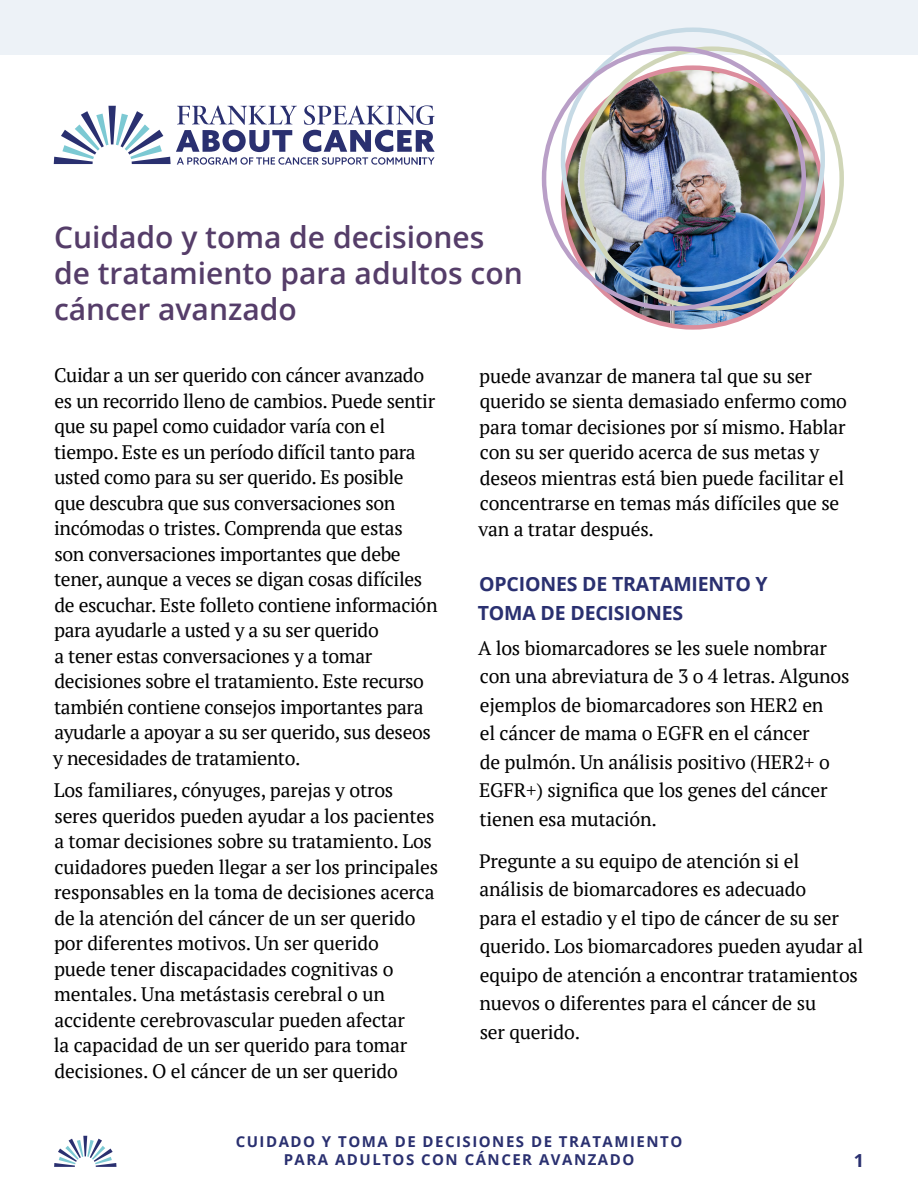
<style>
.page{position:relative;width:918px;height:1188px;background:#fff}
.page>*{position:absolute;margin:0;border:0;box-sizing:border-box;transform-origin:0 0}
.t1{font:600 30px/36px "Open Sans";color:#553d69}
.t2{font:19.5px/25.5px "PT Serif";letter-spacing:-.01em;color:#000}
.t3{font:700 19.5px/28.5px "Open Sans";letter-spacing:-.01em;color:#2a3070}
.t4{font:700 18px "Open Sans";color:#2a3070}
.t5{font:700 15px/18px "Open Sans";letter-spacing:.1em;color:#2a3070;text-align:center}
</style>
<div class="page">
<svg style="left:54px;top:1136px;width:62px;height:31px"></svg>
<svg style="left:54px;top:105px;width:381px;height:60px"></svg>
<div style="left:0;top:0;width:918px;height:54px;background:#edf2f7"></div>
<img style="left:563px;top:68px;width:260px;height:259px;border-radius:130px">
<h1 class="t1" style="left:54px;top:218px;width:470px">Cuidado y toma de decisiones de tratamiento para adultos con cáncer avanzado</h1>
<p class="t2" style="left:53px;top:363px;width:386px">Cuidar a un ser querido con cáncer avanzado es un recorrido lleno de cambios. Puede sentir que su papel como cuidador varía con el tiempo. Este es un período difícil tanto para usted como para su ser querido. Es posible que descubra que sus conversaciones son incómodas o tristes. Comprenda que estas<br>son conversaciones importantes que debe tener, aunque a veces se digan cosas difíciles de escuchar. Este folleto contiene información para ayudarle a usted y a su ser querido<br>a tener estas conversaciones y a tomar decisiones sobre el tratamiento. Este recurso también contiene consejos importantes para ayudarle a apoyar a su ser querido, sus deseos y necesidades de tratamiento.</p>
<p class="t2" style="left:54px;top:777px;width:386px">Los familiares, cónyuges, parejas y otros seres queridos pueden ayudar a los pacientes a tomar decisiones sobre su tratamiento. Los cuidadores pueden llegar a ser los principales responsables en la toma de decisiones acerca de la atención del cáncer de un ser querido por diferentes motivos. Un ser querido<br>puede tener discapacidades cognitivas o mentales. Una metástasis cerebral o un accidente cerebrovascular pueden afectar<br>la capacidad de un ser querido para tomar decisiones. O el cáncer de un ser querido</p>
<p class="t2" style="left:478px;top:363px;width:370px">puede avanzar de manera tal que su ser querido se sienta demasiado enfermo como para tomar decisiones por sí mismo. Hablar con su ser querido acerca de sus metas y deseos mientras está bien puede facilitar el concentrarse en temas más difíciles que se van a tratar después.</p>
<p class="t3" style="left:478px;top:569px;width:291px">OPCIONES DE TRATAMIENTO Y<br>TOMA DE DECISIONES</p>
<p class="t2" style="left:478px;top:633px;width:373px;line-height:28.5px">A los biomarcadores se les suele nombrar con una abreviatura de 3 o 4 letras. Algunos ejemplos de biomarcadores son HER2 en<br>el cáncer de mama o EGFR en el cáncer<br>de pulmón. Un análisis positivo (HER2+ o EGFR+) significa que los genes del cáncer tienen esa mutación.</p>
<p class="t2" style="left:479px;top:847px;width:386px;line-height:28.5px">Pregunte a su equipo de atención si el análisis de biomarcadores es adecuado<br>para el estadio y el tipo de cáncer de su ser querido. Los biomarcadores pueden ayudar al equipo de atención a encontrar tratamientos nuevos o diferentes para el cáncer de su<br>ser querido.</p>
<p class="t5" style="left:236px;top:1132px;width:448px">CUIDADO Y TOMA DE DECISIONES DE TRATAMIENTO<br>PARA ADULTOS CON CÁNCER AVANZADO</p>
<p class="t4" style="left:854px;top:1148px;width:12px">1</p>
</div>
